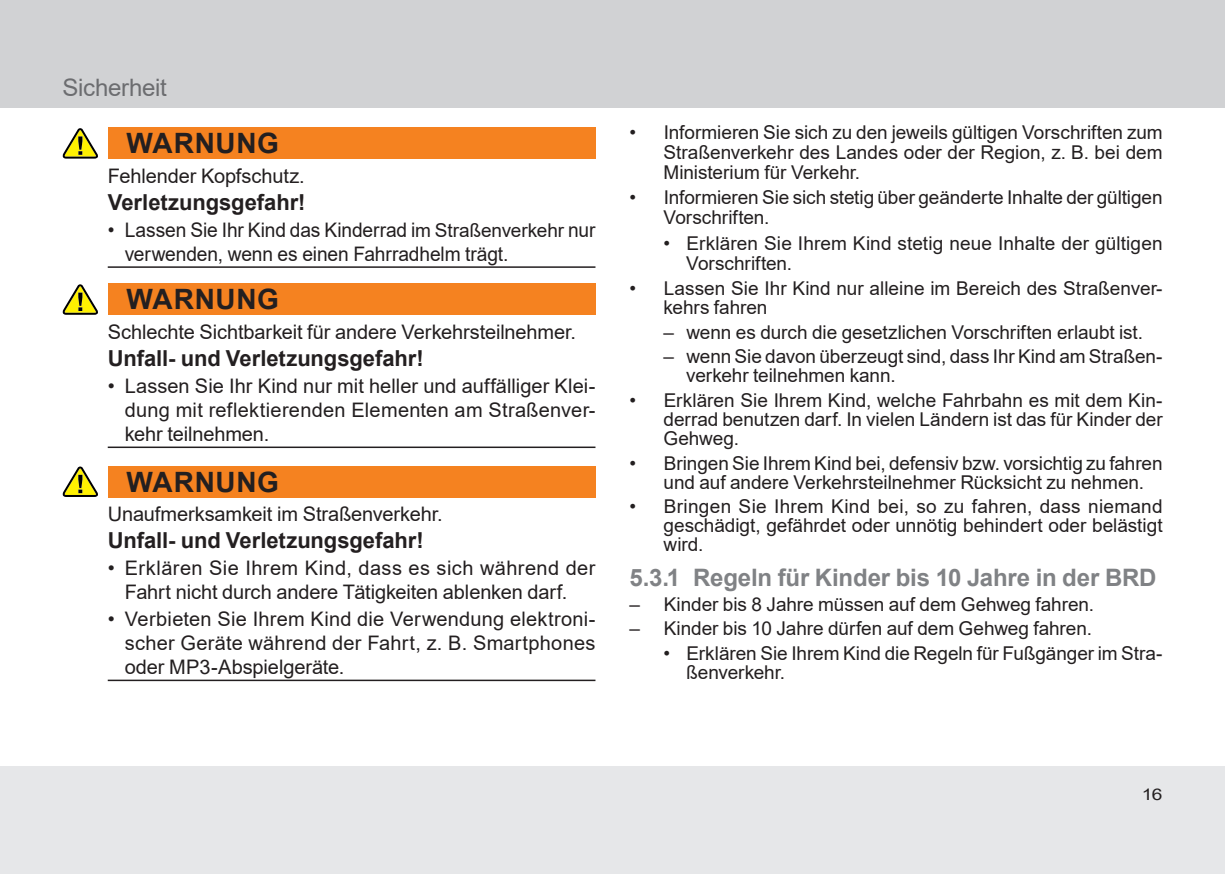
<style>
.page{position:relative;width:1225px;height:874px;background:#fff}
.page>*{position:absolute;margin:0;border:0;box-sizing:border-box;transform-origin:0 0}
.t1{font:700 28px "Arial";letter-spacing:.025em;color:#231f20}
.t2{font:700 24px "Arial";letter-spacing:-.01em;color:#808285}
.t3{font:24px "Arial";letter-spacing:-.015em;color:#6c6d70}
.t4{font:700 22px "Arial";color:#231f20}
.t5{font:20px/24px "Arial";letter-spacing:-.005em;color:#231f20;text-align:justify}
.t6{font:20px/24px "Arial";letter-spacing:-.005em;color:#231f20;scale:.96 1}
.t7{font:19px/19px "Arial";letter-spacing:-.005em;color:#231f20}
.t8{font:16px "Arial";color:#231f20;scale:1.2 1}
.s1{font-size:19px}
</style>
<div class="page">
<div style="left:0;top:765px;width:1225px;height:108px;background:#e6e7e9"></div>
<div style="left:0;top:0;width:1225px;height:108px;background:#d1d2d4"></div>
<div style="left:108px;top:127px;width:487px;height:32px;background:#f58220"></div>
<hr style="left:108px;top:266px;width:487px;height:2px;background:#231f20">
<div style="left:108px;top:283px;width:487px;height:32px;background:#f58220"></div>
<hr style="left:108px;top:446px;width:487px;height:2px;background:#231f20">
<div style="left:108px;top:465px;width:487px;height:32px;background:#f58220"></div>
<hr style="left:108px;top:679px;width:487px;height:1px;background:#231f20">
<svg style="left:62px;top:128px;width:36px;height:30px"></svg>
<svg style="left:62px;top:284px;width:36px;height:30px"></svg>
<svg style="left:62px;top:466px;width:36px;height:30px"></svg>
<p class="t3" style="left:62px;top:71px;width:106px">Sicherheit</p>
<h1 class="t1" style="left:126px;top:124px;width:149px">warnung</h1>
<p class="t5" style="left:108px;top:164px;width:198px">Fehlender Kopfschutz.</p>
<p class="t4" style="left:108px;top:186px;width:199px">Verletzungsgefahr!</p>
<p class="t6" style="left:125px;top:217px;width:492px;text-indent:-17px">• Lassen Sie Ihr Kind das Kinderrad i<span class="s1">m Straßenverkehr</span> nur verwenden, wenn es einen Fahrradhelm trägt.</p>
<h1 class="t1" style="left:126px;top:280px;width:149px">warnung</h1>
<p class="t5" style="left:108px;top:320px;width:470px">Schlechte Sichtbarkeit für andere Verkehrsteilnehmer.</p>
<p class="t4" style="left:108px;top:342px;width:317px">Unfall- und Verletzungsgefahr!</p>
<p class="t5" style="left:125px;top:373px;width:472px;text-indent:-17px">• Lassen Sie Ihr Kind nur mit heller und auffälliger Klei&shy;dung mit reflektierenden Elementen am Straßenver&shy;kehr teilnehmen.</p>
<h1 class="t1" style="left:126px;top:462px;width:149px">warnung</h1>
<p class="t5" style="left:108px;top:502px;width:336px">Unaufmerksamkeit im Straßenverkehr.</p>
<p class="t4" style="left:108px;top:524px;width:317px">Unfall- und Verletzungsgefahr!</p>
<p class="t5" style="left:108px;top:555px;width:489px;text-align:center">• Erklären Sie Ihrem Kind, dass es sich während der<br>Fahrt nicht durch andere Tätigkeiten ablenken darf.</p>
<p class="t5" style="left:125px;top:606px;width:472px;text-indent:-17px">• Verbieten Sie Ihrem Kind die Verwendung elektroni&shy;scher Geräte während der Fahrt, z. B. Smartphones oder MP3-Abspielgeräte.</p>
<p class="t7" style="left:663px;top:122px;width:500px;line-height:20px;text-align:justify;text-indent:-34px">• Informieren Sie sich zu den jeweils gültigen Vorschriften zum Straßenverkehr des Landes oder der Region, z. B. bei dem Ministerium für Verkehr.</p>
<p class="t7" style="left:663px;top:187px;width:500px;line-height:20px;text-indent:-34px">• Informieren Sie sich stetig über geänderte Inhalte der gültigen<br>Vorschriften.</p>
<p class="t7" style="left:686px;top:233px;width:478px;line-height:20px;text-indent:-23px">• Erklären Sie Ihrem Kind stetig neue Inhalte der gültigen<br>Vorschriften.</p>
<p class="t7" style="left:663px;top:278px;width:500px;text-indent:-34px">• Lassen Sie Ihr Kind nur alleine im Bereich des Straßenver&shy;kehrs fahren</p>
<p class="t7" style="left:663px;top:322px;width:481px">– wenn es durch die gesetzlichen Vorschriften erlaubt ist.</p>
<p class="t7" style="left:686px;top:347px;width:478px;text-indent:-23px">– wenn Sie davon überzeugt sind, dass Ihr Kind am Straßen&shy;verkehr teilnehmen kann.</p>
<p class="t7" style="left:663px;top:390px;width:500px;text-align:justify;text-indent:-34px">• Erklären Sie Ihrem Kind, welche Fahrbahn es mit dem Kin&shy;derrad benutzen darf. In vielen Ländern ist das für Kinder der Gehweg.</p>
<p class="t7" style="left:663px;top:453px;width:500px;text-indent:-34px">• Bringen Sie Ihrem Kind bei, defensiv bzw. vorsichtig zu fahren und auf andere Verkehrsteilnehmer Rücksicht zu nehmen.</p>
<p class="t7" style="left:663px;top:497px;width:500px;text-align:justify;text-indent:-34px">• Bringen Sie Ihrem Kind bei, so zu fahren, dass niemand geschädigt, gefährdet oder unnötig behindert oder belästigt wird.</p>
<p class="t2" style="left:629px;top:560px;width:528px">5.3.1 Regeln für Kinder bis 10 Jahre in der BRD</p>
<p class="t7" style="left:629px;top:594px;width:466px">– Kinder bis 8 Jahre müssen auf dem Gehweg fahren.</p>
<p class="t7" style="left:629px;top:618px;width:464px">– Kinder bis 10 Jahre dürfen auf dem Gehweg fahren.</p>
<p class="t7" style="left:686px;top:643px;width:478px;text-indent:-23px">• Erklären Sie Ihrem Kind die Regeln für Fußgänger im Stra&shy;ßenverkehr.</p>
<p class="t8" style="left:1141px;top:783px;width:19px">16</p>
</div>
